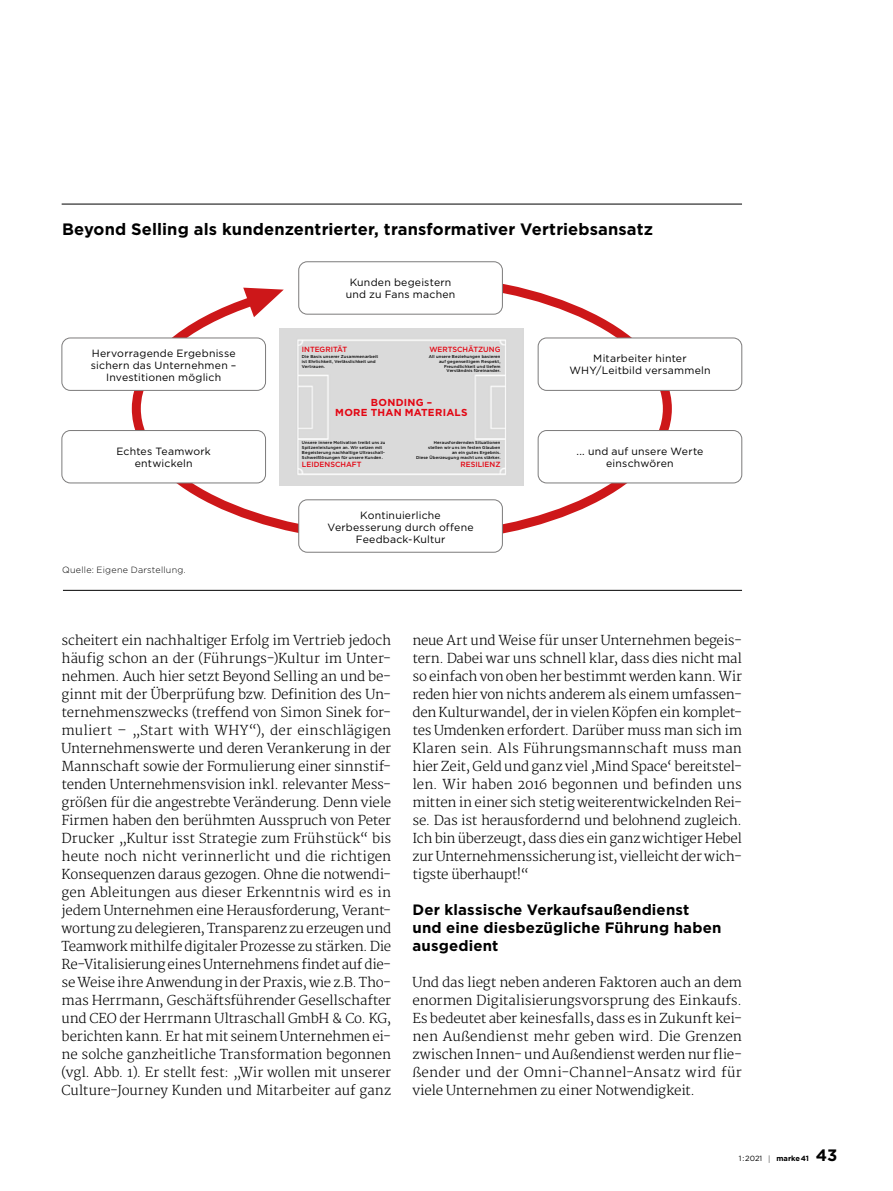
<style>
.page{position:relative;width:893px;height:1191px;background:#fff}
.page>*{position:absolute;margin:0;border:0;box-sizing:border-box;transform-origin:0 0}
.t1{font:700 16.5px "Gotham";letter-spacing:.005em;color:#000}
.t2{font:700 15px/18px "Gotham";letter-spacing:.01em;color:#000}
.t3{font:300 13.35px/18px "Merriweather";letter-spacing:-.01em;color:#000;text-align:justify}
.t4{font:10.5px/12px "Gotham";letter-spacing:.02em;color:#000;text-align:center}
.t5{font:700 10.2px/10.5px "Gotham";letter-spacing:.03em;color:#e30613;text-align:center}
.t6{font:300 9px "Gotham";letter-spacing:.025em;color:#000}
.t7{font:500 7.5px "Gotham";color:#e30613}
.t8{font:700 7.5px "Gotham";color:#000}
.t9{font:500 4.2px/4.8px "Gotham";letter-spacing:.025em;color:#000}
.s1{font-weight:400}
.s2{font-family:"Caecilia LT Std";font-weight:300}
.s3{font-size:16.5px}
</style>
<div class="page">
<svg style="left:127px;top:284px;width:549px;height:263px"></svg>
<hr style="left:62px;top:204px;width:680px;height:1px;background:#000">
<hr style="left:63px;top:590px;width:679px;height:1px;background:#000">
<div style="left:299px;top:262px;width:203px;height:52px;background:#fff;border-radius:9px"></div>
<div style="left:298px;top:261px;width:205px;height:53px;border:1px solid #7c7b7b;border-radius:9px"></div>
<div style="left:299px;top:500px;width:203px;height:52px;background:#fff;border-radius:9px"></div>
<div style="left:298px;top:499px;width:205px;height:53px;border:1px solid #7c7b7b;border-radius:9px"></div>
<div style="left:62px;top:338px;width:204px;height:52px;background:#fff;border-radius:9px"></div>
<div style="left:62px;top:337px;width:204px;height:54px;border:1px solid #7c7b7b;border-radius:9px"></div>
<div style="left:538px;top:338px;width:204px;height:52px;background:#fff;border-radius:9px"></div>
<div style="left:538px;top:337px;width:204px;height:54px;border:1px solid #7c7b7b;border-radius:9px"></div>
<div style="left:62px;top:430px;width:204px;height:53px;background:#fff;border-radius:9px"></div>
<div style="left:62px;top:430px;width:204px;height:53px;border:1px solid #7c7b7b;border-radius:9px"></div>
<div style="left:538px;top:430px;width:204px;height:53px;background:#fff;border-radius:9px"></div>
<div style="left:538px;top:430px;width:204px;height:53px;border:1px solid #7c7b7b;border-radius:9px"></div>
<svg style="left:243px;top:288px;width:41px;height:29px"></svg>
<div style="left:280px;top:328px;width:244px;height:157px;background:#dadada"></div>
<p class="t1" style="left:62px;top:219px;width:592px">Beyond Selling als kundenzentrierter, transformativer Vertriebsansatz</p>
<p class="t4" style="left:346px;top:276px;width:111px">Kunden begeistern und zu Fans machen</p>
<p class="t7" style="left:302px;top:345px;width:47px">INTEGRITÄT</p>
<p class="t7" style="left:429px;top:345px;width:73px">WERTSCHÄTZUNG</p>
<p class="t4" style="left:91px;top:347px;width:147px">Hervorragende Ergebnisse sichern das Unternehmen –<br>Investitionen möglich</p>
<p class="t4" style="left:569px;top:352px;width:143px">Mitarbeiter hinter<br>WHY/Leitbild versammeln</p>
<p class="t9" style="left:429px;top:354px;width:73px;text-align:right">All unsere Beziehungen basieren auf gegenseitigem Respekt,<br>Freundlichkeit und tiefem<br>Verständnis füreinander.</p>
<p class="t9" style="left:302px;top:354px;width:78px">Die Basis unserer Zusammenarbeit ist Ehrlichkeit, Verlässlichkeit und<br>Vertrauen.</p>
<p class="t5" style="left:335px;top:397px;width:134px">BONDING –<br>MORE THAN MATERIALS</p>
<p class="t9" style="left:302px;top:440px;width:85px">Unsere innere Motivation treibt uns zu Spitzenleistungen an. Wir setzen mit Begeisterung nachhaltige Ultraschall-Schweißlösungen für unsere Kunden.</p>
<p class="t9" style="left:416px;top:440px;width:86px;text-align:right">Herausfordernden Situationen<br>stellen wir uns im festen Glauben<br>an ein gutes Ergebnis.<br>Diese Überzeugung macht uns stärker.</p>
<p class="t4" style="left:117px;top:445px;width:96px">Echtes Teamwork entwickeln</p>
<p class="t4" style="left:576px;top:445px;width:129px">... und auf unsere Werte einschwören</p>
<p class="t7" style="left:302px;top:459px;width:61px">LEIDENSCHAFT</p>
<p class="t7" style="left:460px;top:459px;width:42px">RESILIENZ</p>
<p class="t6" style="left:62px;top:564px;width:125px">Quelle: Eigene Darstellung.</p>
<p class="t4" style="left:327px;top:509px;width:148px">Kontinuierliche<br>Verbesserung durch offene<br>Feedback-Kultur</p>
<p class="t3" style="left:62px;top:631px;width:331px">scheitert ein nachhaltiger Erfolg im Vertrieb jedoch häufig schon an der (Führungs-)Kultur im Unter&shy;nehmen. Auch hier setzt Beyond Selling an und be&shy;ginnt mit der Überprüfung bzw. Definition des Un&shy;ternehmenszwecks (treffend von Simon Sinek for&shy;muliert – „Start with WHY“), der einschlägigen Unternehmenswerte und deren Verankerung in der Mannschaft sowie der Formulierung einer sinnstif&shy;tenden Unternehmensvision inkl. relevanter Mess&shy;größen für die angestrebte Veränderung. Denn viele Firmen haben den berühmten Ausspruch von Peter Drucker „Kultur isst Strategie zum Frühstück“ bis heute noch nicht verinnerlicht und die richtigen Konsequenzen daraus gezogen. Ohne die notwendi&shy;gen Ableitungen aus dieser Erkenntnis wird es in jedem Unternehmen eine Herausforderung, Verant&shy;wortung zu delegieren, Transparenz zu erzeugen und Teamwork mithilfe digitaler Prozesse zu stärken. Die Re-Vitalisierung eines Unternehmens findet auf die&shy;se Weise ihre Anwendung in der Praxis, wie z.B. Tho&shy;mas Herrmann, Geschäftsführender Gesellschafter und CEO der Herrmann Ultraschall GmbH &amp; Co. KG, berichten kann. Er hat mit seinem Unternehmen ei&shy;ne solche ganzheitliche Transformation begonnen (vgl. Abb. 1). Er stellt fest: „Wir wollen mit unserer Culture-Journey Kunden und Mitarbeiter auf ganz</p>
<p class="t3" style="left:412px;top:631px;width:331px">neue Art und Weise für unser Unternehmen begeis&shy;tern. Dabei war uns schnell klar, dass dies nicht mal so einfach von oben her bestimmt werden kann. Wir reden hier von nichts anderem als einem umfassen&shy;den Kulturwandel, der in vielen Köpfen ein komplet&shy;tes Umdenken erfordert. Darüber muss man sich im Klaren sein. Als Führungsmannschaft muss man hier Zeit, Geld und ganz viel ,Mind Spaceʻ‘ bereitstel&shy;len. Wir haben 2016 begonnen und befinden uns mitten in einer sich stetig weiterentwickelnden Rei&shy;se. Das ist herausfordernd und belohnend zugleich.<br>Ich bin überzeugt, dass dies ein ganz wichtiger Hebel zur Unternehmenssicherung ist, vielleicht der wich&shy;tigste überhaupt!“</p>
<p class="t2" style="left:412px;top:900px;width:310px">Der klassische Verkaufsaußendienst und eine diesbezügliche Führung haben ausgedient</p>
<p class="t3" style="left:412px;top:973px;width:331px">Und das liegt neben anderen Faktoren auch an dem enormen Digitalisierungsvorsprung des Einkaufs.<br>Es bedeutet aber keinesfalls, dass es in Zukunft kei&shy;nen Außendienst mehr geben wird. Die Grenzen zwischen Innen- und Außendienst werden nur flie&shy;ßender und der Omni-Channel-Ansatz wird für viele Unternehmen zu einer Notwendigkeit.</p>
<p class="t8" style="left:739px;top:1154px;width:100px"><span class="s1">1:2021</span> <span class="s2">|</span> marke41 <span class="s3">43</span></p>
</div>
